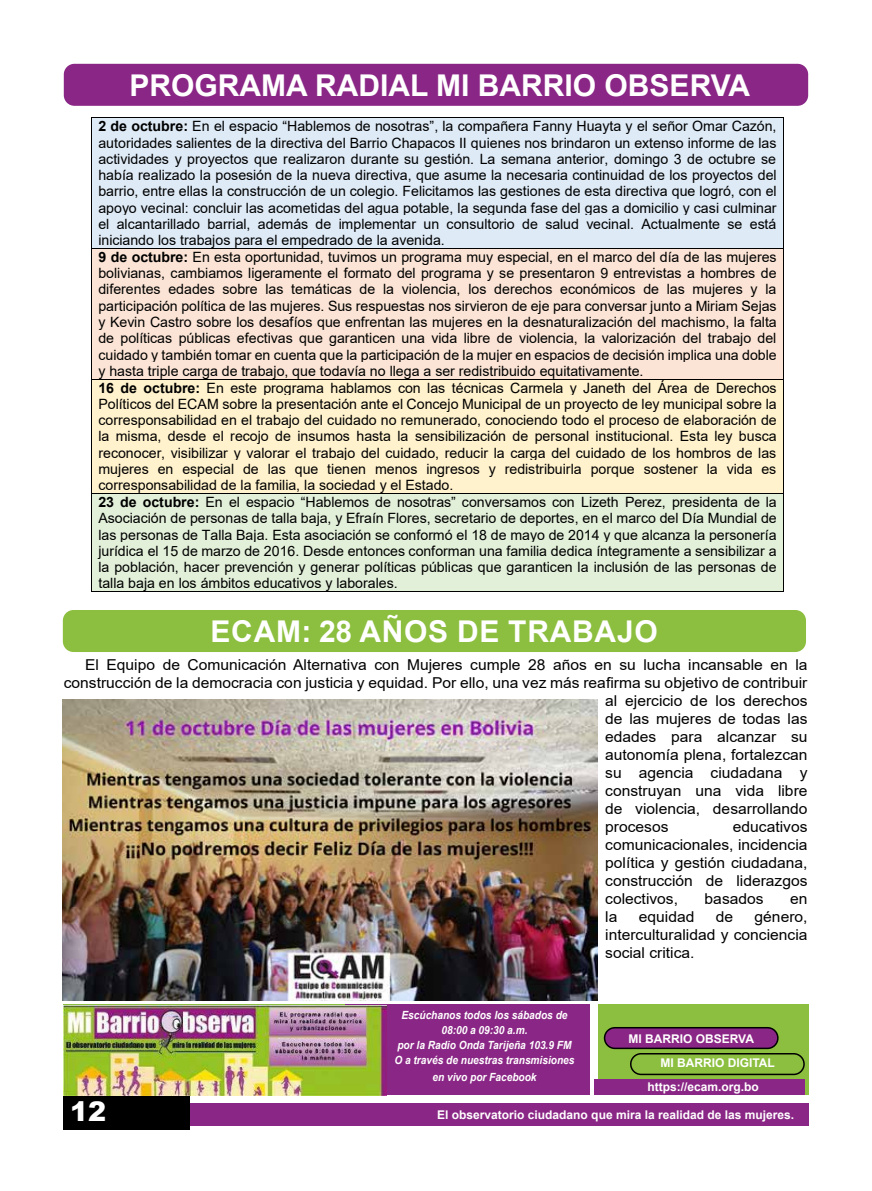
<style>
.page{position:relative;width:872px;height:1191px;background:#fff}
.page>*{position:absolute;margin:0;border:0;box-sizing:border-box;transform-origin:0 0}
.t1{font:700 30px "Arial";color:#fff}
.t2{font:700 30px "Arial";letter-spacing:.025em;color:#fff}
.t3{font:900 27px "Arial";color:#fff}
.t4{font:15px/18px "Arial";color:#000;text-align:justify;scale:1.04 1}
.t5{font:14.25px/16.4px "Arial";color:#000}
.t6{font:700 12px "Arial";color:#fff}
.t7{font:italic 700 11.25px/15px "Arial";color:#fff;text-align:center;scale:.9 1}
.s1{font-weight:700}
.s2{font-style:inherit}
</style>
<div class="page">
<div style="left:598px;top:1004px;width:210px;height:91px;background:#8cbf3f"></div>
<div style="left:189px;top:1103px;width:619px;height:22px;background:#8a2685"></div>
<div style="left:63px;top:1093px;width:126px;height:37px;background:#000"></div>
<div style="left:345px;top:1004px;width:244px;height:91px;background:#8a2685"></div>
<img style="left:63px;top:1005px;width:324px;height:90px">
<div style="left:604px;top:1027px;width:174px;height:21px;background:#8a2685;border-radius:10px"></div>
<div style="left:604px;top:1027px;width:174px;height:22px;border:2px solid #000;border-radius:10px"></div>
<div style="left:630px;top:1053px;width:174px;height:22px;border:2px solid #000;border-radius:10px"></div>
<div style="left:594px;top:1079px;width:210px;height:16px;background:#8a2685"></div>
<div style="left:63px;top:610px;width:743px;height:42px;background:#8cbf3f;border-radius:11px"></div>
<div style="left:64px;top:64px;width:744px;height:42px;background:#8a2685;border-radius:11px"></div>
<div style="left:98px;top:118px;width:678px;height:16px;background:#deeaf6"></div>
<div style="left:98px;top:134px;width:678px;height:17px;background:#deeaf6"></div>
<div style="left:98px;top:151px;width:678px;height:16px;background:#deeaf6"></div>
<div style="left:98px;top:167px;width:678px;height:16px;background:#deeaf6"></div>
<div style="left:98px;top:183px;width:678px;height:16px;background:#deeaf6"></div>
<div style="left:98px;top:199px;width:678px;height:17px;background:#deeaf6"></div>
<div style="left:98px;top:216px;width:678px;height:16px;background:#deeaf6"></div>
<div style="left:98px;top:232px;width:678px;height:16px;background:#deeaf6"></div>
<hr style="left:92px;top:118px;width:691px;height:1px;background:#000">
<hr style="left:91px;top:118px;width:1px;height:130px;background:#000">
<hr style="left:783px;top:118px;width:1px;height:130px;background:#000">
<div style="left:98px;top:249px;width:678px;height:16px;background:#fbe4d5"></div>
<div style="left:98px;top:265px;width:678px;height:16px;background:#fbe4d5"></div>
<div style="left:98px;top:281px;width:678px;height:17px;background:#fbe4d5"></div>
<div style="left:98px;top:298px;width:678px;height:16px;background:#fbe4d5"></div>
<div style="left:98px;top:314px;width:678px;height:16px;background:#fbe4d5"></div>
<div style="left:98px;top:330px;width:678px;height:16px;background:#fbe4d5"></div>
<div style="left:98px;top:346px;width:678px;height:16px;background:#fbe4d5"></div>
<div style="left:98px;top:362px;width:678px;height:17px;background:#fbe4d5"></div>
<hr style="left:92px;top:248px;width:691px;height:1px;background:#000">
<hr style="left:91px;top:249px;width:1px;height:130px;background:#000">
<hr style="left:783px;top:249px;width:1px;height:130px;background:#000">
<div style="left:98px;top:379px;width:678px;height:17px;background:#fff2cc"></div>
<div style="left:98px;top:396px;width:678px;height:16px;background:#fff2cc"></div>
<div style="left:98px;top:412px;width:678px;height:16px;background:#fff2cc"></div>
<div style="left:98px;top:428px;width:678px;height:16px;background:#fff2cc"></div>
<div style="left:98px;top:444px;width:678px;height:17px;background:#fff2cc"></div>
<div style="left:98px;top:461px;width:678px;height:16px;background:#fff2cc"></div>
<div style="left:98px;top:477px;width:678px;height:16px;background:#fff2cc"></div>
<hr style="left:92px;top:379px;width:691px;height:1px;background:#000">
<hr style="left:91px;top:379px;width:1px;height:114px;background:#000">
<hr style="left:783px;top:379px;width:1px;height:114px;background:#000">
<div style="left:98px;top:494px;width:678px;height:16px;background:#e2efd9"></div>
<div style="left:98px;top:510px;width:678px;height:16px;background:#e2efd9"></div>
<div style="left:98px;top:526px;width:678px;height:16px;background:#e2efd9"></div>
<div style="left:98px;top:542px;width:678px;height:17px;background:#e2efd9"></div>
<div style="left:98px;top:559px;width:678px;height:16px;background:#e2efd9"></div>
<div style="left:98px;top:575px;width:678px;height:16px;background:#e2efd9"></div>
<hr style="left:92px;top:493px;width:691px;height:1px;background:#000">
<hr style="left:91px;top:494px;width:1px;height:97px;background:#000">
<hr style="left:92px;top:591px;width:691px;height:1px;background:#000">
<hr style="left:783px;top:494px;width:1px;height:97px;background:#000">
<img style="left:63px;top:699px;width:534px;height:301px">
<h1 class="t1" style="left:129px;top:64px;width:622px">PROGRAMA RADIAL MI BARRIO OBSERVA</h1>
<p class="t5" style="left:98px;top:118px;width:680px"><span class="s1">2 de octubre:</span> En el espacio <span class="s2">“Hablemos de nosotras”</span>, la compañera Fanny Huayta y el señor Omar Cazón, autoridades salientes de la directiva del Barrio Chapacos II quienes nos brindaron un extenso informe de las actividades y proyectos que realizaron durante su gestión. La semana anterior, domingo 3 de octubre se había realizado la posesión de la nueva directiva, que asume la necesaria continuidad de los proyectos del barrio, entre ellas la construcción de un colegio. Felicitamos las gestiones de esta directiva que logró, con el apoyo vecinal: concluir las acometidas del agua potable, la segunda fase del gas a domicilio y casi culminar el alcantarillado barrial, además de implementar un consultorio de salud vecinal. Actualmente se está iniciando los trabajos para el empedrado de la avenida.<br><span class="s1">9 de octubre:</span> En esta oportunidad, tuvimos un programa muy especial, en el marco del día de las mujeres bolivianas, cambiamos ligeramente el formato del programa y se presentaron 9 entrevistas a hombres de diferentes edades sobre las temáticas de la violencia, los derechos económicos de las mujeres y la participación política de las mujeres. Sus respuestas nos sirvieron de eje para conversar junto a Miriam Sejas y Kevin Castro sobre los desafíos que enfrentan las mujeres en la desnaturalización del machismo, la falta de políticas públicas efectivas que garanticen una vida libre de violencia, la valorización del trabajo del cuidado y también tomar en cuenta que la participación de la mujer en espacios de decisión implica una doble y hasta triple carga de trabajo, que todavía no llega a ser redistribuido equitativamente.<br><span class="s1">16 de octubre:</span> En este programa hablamos con las técnicas Carmela y Janeth del Área de Derechos Políticos del ECAM sobre la presentación ante el Concejo Municipal de un proyecto de ley municipal sobre la corresponsabilidad en el trabajo del cuidado no remunerado, conociendo todo el proceso de elaboración de la misma, desde el recojo de insumos hasta la sensibilización de personal institucional. Esta ley busca reconocer, visibilizar y valorar el trabajo del cuidado, reducir la carga del cuidado de los hombros de las mujeres en especial de las que tienen menos ingresos y redistribuirla porque sostener la vida es corresponsabilidad de la familia, la sociedad y el Estado.<br><span class="s1">23 de octubre:</span> En <span class="s2">el espacio “Hablemos de nosotras” conversamos con</span> Lizeth Perez, presidenta de la Asociación de personas de talla baja, y Efraín Flores, secretario de deportes, en el marco del Día Mundial de las personas de Talla Baja. Esta asociación se conformó el 18 de mayo de 2014 y que alcanza la personería jurídica el 15 de marzo de 2016. Desde entonces conforman una familia dedica íntegramente a sensibilizar a la población, hacer prevención y generar políticas públicas que garanticen la inclusión de las personas de talla baja en los ámbitos educativos y laborales.</p>
<h1 class="t2" style="left:210px;top:610px;width:449px">ECAM: 28 AÑOS DE TRABAJO</h1>
<p class="t4" style="left:85px;top:656px;width:696px">El Equipo de Comunicación Alternativa con Mujeres cumple 28 años en su lucha incansable en la</p>
<p class="t4" style="left:64px;top:674px;width:716px">construcción de la democracia con justicia y equidad. Por ello, una vez más reafirma su objetivo de contribuir</p>
<p class="t4" style="left:605px;top:692px;width:196px">al ejercicio de los derechos</p>
<p class="t4" style="left:605px;top:710px;width:196px">de las mujeres de todas las</p>
<p class="t4" style="left:605px;top:728px;width:196px">edades para alcanzar su</p>
<p class="t4" style="left:605px;top:746px;width:196px">autonomía plena, fortalezcan</p>
<p class="t4" style="left:605px;top:764px;width:196px">su agencia ciudadana y</p>
<p class="t4" style="left:605px;top:782px;width:196px">construyan una vida libre</p>
<p class="t4" style="left:605px;top:800px;width:196px">de violencia, desarrollando</p>
<p class="t4" style="left:605px;top:818px;width:62px">procesos</p>
<p class="t4" style="left:605px;top:818px;width:196px;text-indent:128px">educativos comunicacionales, incidencia política y gestión ciudadana, construcción de liderazgos colectivos,</p>
<p class="t4" style="left:704px;top:890px;width:58px">basados</p>
<p class="t4" style="left:790px;top:890px;width:18px">en</p>
<h2 class="t3" style="left:70px;top:1091px;width:38px">12</h2>
<p class="t7" style="left:394px;top:1008px;width:202px">Escúchanos todos los sábados de<br>08:00 a 09:30 a.m.<br>por la Radio Onda Tarijeña 103.9 FM<br>O a través de nuestras transmisiones</p>
<p class="t7" style="left:432px;top:1070px;width:117px">en vivo por Facebook</p>
<p class="t4" style="left:605px;top:908px;width:196px;text-indent:149px">género, interculturalidad y conciencia social critica.</p>
<p class="t4" style="left:605px;top:908px;width:13px">la</p>
<p class="t4" style="left:639px;top:908px;width:55px">equidad</p>
<p class="t4" style="left:716px;top:908px;width:18px">de</p>
<p class="t6" style="left:628px;top:1030px;width:127px">MI BARRIO OBSERVA</p>
<p class="t6" style="left:660px;top:1054px;width:116px">MI BARRIO DIGITAL</p>
<p class="t6" style="left:647px;top:1078px;width:113px">https://ecam.org.bo</p>
<p class="t6" style="left:437px;top:1106px;width:358px">El observatorio ciudadano que mira la realidad de las mujeres.</p>
</div>
